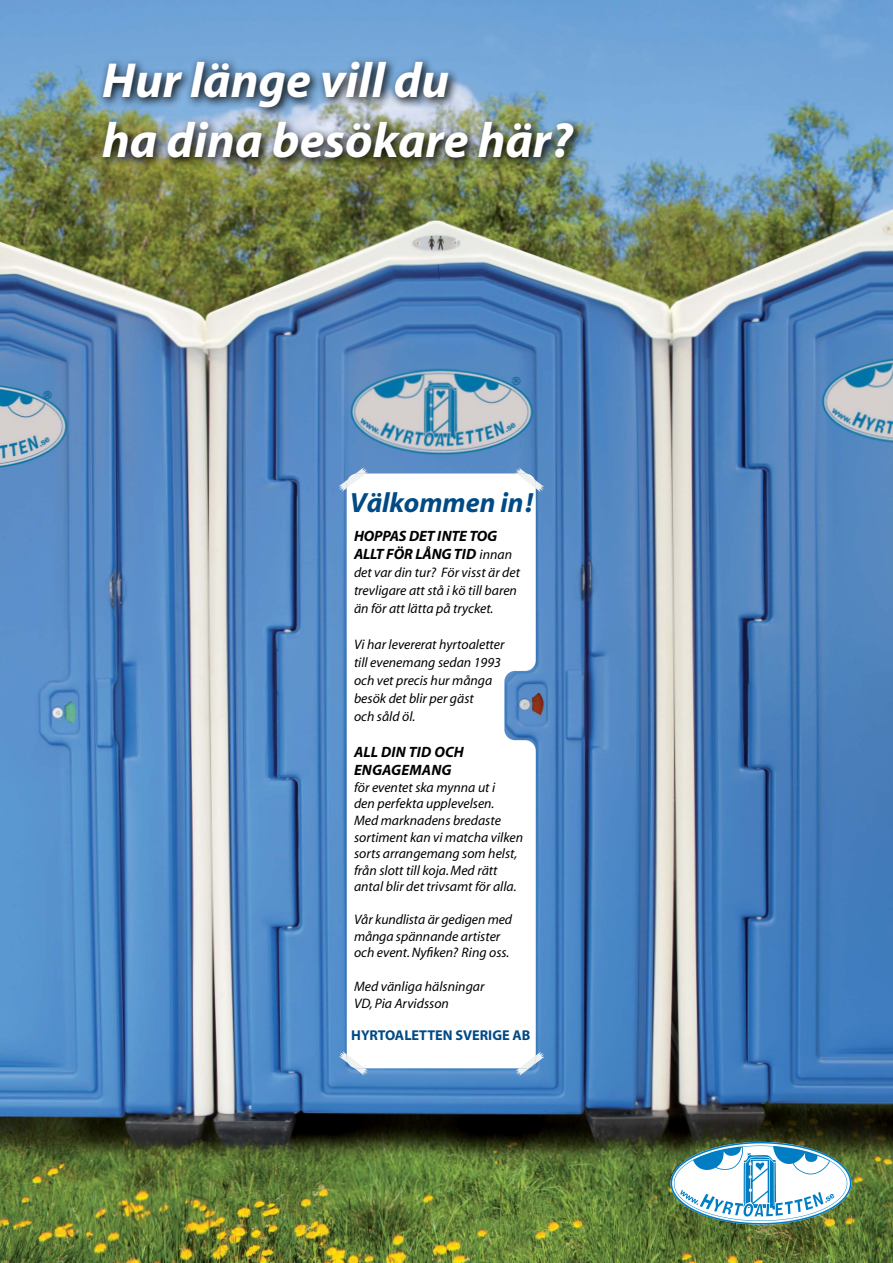
<style>
.page{position:relative;width:893px;height:1263px;background:#fff}
.page>*{position:absolute;margin:0;border:0;box-sizing:border-box;transform-origin:0 0}
.t1{font:italic 700 49.5px/60px "Myriad";color:#fff}
.t2{font:italic 700 27.9px "Myriad";color:#004a85}
.t3{font:italic 700 15px/18px "Myriad";letter-spacing:-.01em;color:#000}
.t4{font:italic 700 15px/18px "Myriad";letter-spacing:.01em;color:#000}
.t5{font:700 14.25px "Myriad";color:#004a85}
.t6{font:italic 13.8px/16.5px "Myriad";color:#000}
.s1{font-weight:400;font-size:13.8px}
</style>
<div class="page">
<img style="left:0;top:0;width:893px;height:1263px">
<img style="left:98px;top:57px;width:488px;height:113px">
<svg style="left:670px;top:1142px;width:181px;height:82px"></svg>
<svg style="left:347px;top:473px;width:189px;height:595px"></svg>
<svg style="left:515px;top:1051px;width:30px;height:25px"></svg>
<svg style="left:339px;top:1051px;width:29px;height:24px"></svg>
<svg style="left:338px;top:467px;width:30px;height:24px"></svg>
<svg style="left:515px;top:468px;width:29px;height:24px"></svg>
<h1 class="t1" style="left:102px;top:52px;width:472px">Hur länge vill du<br>ha dina besökare här?</h1>
<h2 class="t2" style="left:350px;top:488px;width:185px">Välkommen in!</h2>
<p class="t3" style="left:354px;top:528px;width:160px">Hoppas det inte tog allt för lång tid <span class="s1">innan</span></p>
<p class="t6" style="left:354px;top:564px;width:168px;line-height:18px">det var din tur? För visst är det trevligare att stå i kö till baren än för att lätta på trycket.</p>
<p class="t6" style="left:354px;top:636px;width:152px;line-height:18px">Vi har levererat hyrtoaletter till evenemang sedan 1993 och vet precis hur många besök det blir per gäst<br>och såld öl.</p>
<p class="t4" style="left:354px;top:744px;width:110px">All din tid och engagemang</p>
<p class="t6" style="left:354px;top:779px;width:171px">för eventet ska mynna ut i<br>den perfekta upplevelsen.<br>Med marknadens bredaste sortiment kan vi matcha vilken sorts arrangemang som helst, från slott till koja. Med rätt antal blir det trivsamt för alla.</p>
<p class="t6" style="left:354px;top:912px;width:160px">Vår kundlista är gedigen med många spännande artister och event. Nyfiken? Ring oss.</p>
<p class="t6" style="left:354px;top:978px;width:132px;line-height:17.1px">Med vänliga hälsningar<br>VD, Pia Arvidsson</p>
<p class="t5" style="left:351px;top:1028px;width:181px">HYRTOALETTEN SVERIGE AB</p>
</div>
